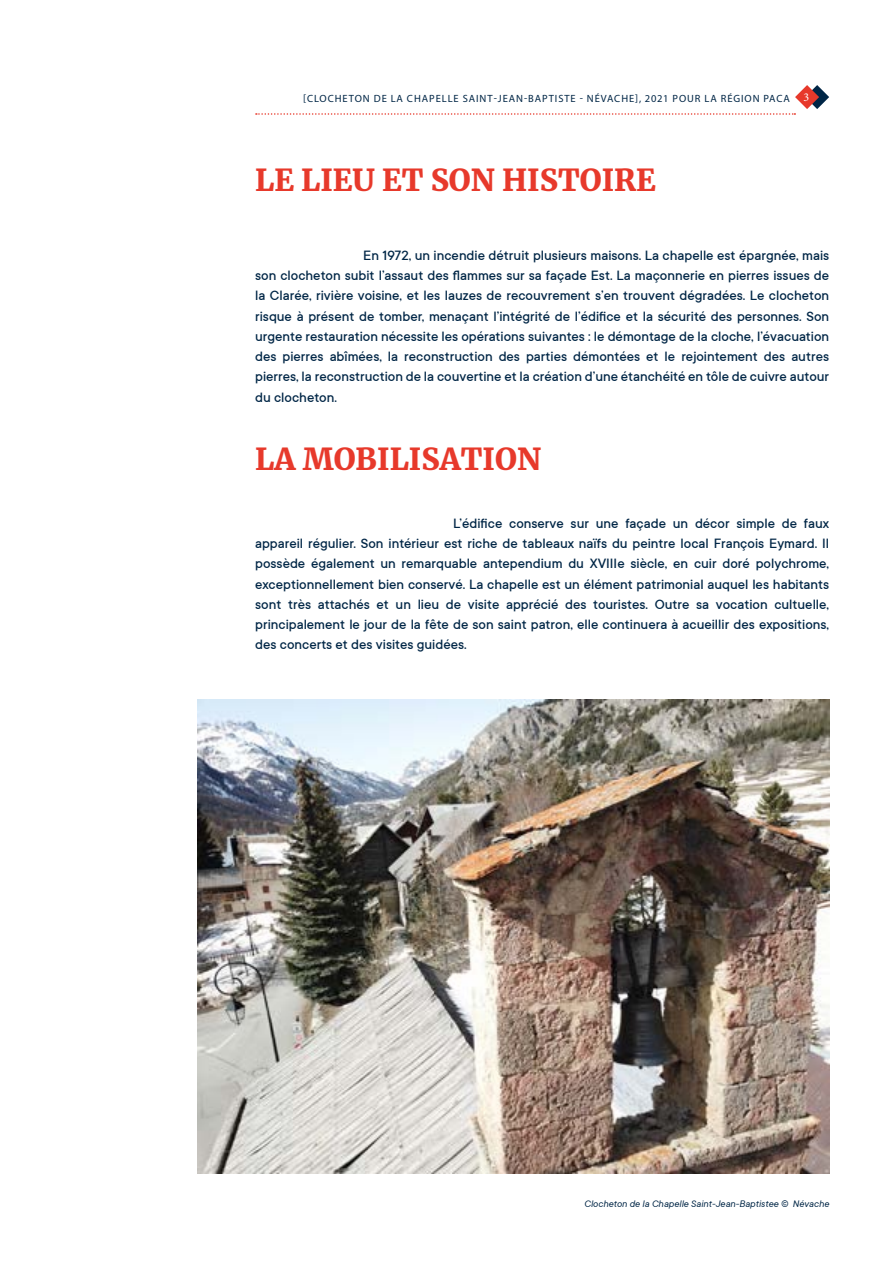
<style>
.page{position:relative;width:893px;height:1263px;background:#fff}
.page>*{position:absolute;margin:0;border:0;box-sizing:border-box;transform-origin:0 0}
.t1{font:900 30px "Merriweather";color:#e7392b}
.t2{font:500 15px/20.2px "TT Commons";color:#002646;text-align:justify}
.t3{font:10.5px "Myriad Pro";letter-spacing:.09em;color:#002646}
.t4{font:italic 10.5px "TT Commons";color:#002646}
</style>
<div class="page">
<svg style="left:256px;top:85px;width:573px;height:30px"></svg>
<img style="left:197px;top:699px;width:632px;height:475px">
<p class="t3" style="left:303px;top:92px;width:508px">[CLOCHETON DE LA CHAPELLE SAINT-JEAN-BAPTISTE - NÉVACHE], 2021 POUR LA RÉGION PACA <sup>3</sup></p>
<h1 class="t1" style="left:255px;top:159px;width:402px">LE LIEU ET SON HISTOIRE</h1>
<p class="t2" style="left:255px;top:245px;width:576px;text-indent:108px">En 1972, un incendie détruit plusieurs maisons. La chapelle est épargnée, mais son clocheton subit l’assaut des flammes sur sa façade Est. La maçonnerie en pierres issues de la Clarée, rivière voisine, et les lauzes de recouvrement s’en trouvent dégradées. Le clocheton risque à présent de tomber, menaçant l’intégrité de l’édifice et la sécurité des personnes. Son urgente restauration nécessite les opérations suivantes : le démontage de la cloche, l’évacuation des pierres abîmées, la reconstruction des parties démontées et le rejointement des autres pierres, la reconstruction de la couvertine et la création d’une étanchéité en tôle de cuivre autour du clocheton.</p>
<h1 class="t1" style="left:255px;top:439px;width:288px">LA MOBILISATION</h1>
<p class="t2" style="left:255px;top:513px;width:576px;text-indent:198px">L’édifice conserve sur une façade un décor simple de faux appareil régulier. Son intérieur est riche de tableaux naïfs du peintre local François Eymard. Il possède également un remarquable antependium du XVIIIe siècle, en cuir doré polychrome, exceptionnellement bien conservé. La chapelle est un élément patrimonial auquel les habitants sont très attachés et un lieu de visite apprécié des touristes. Outre sa vocation cultuelle, principalement le jour de la fête de son saint patron, elle continuera à acueillir des expositions, des concerts et des visites guidées.</p>
<p class="t4" style="left:584px;top:1197px;width:247px">Clocheton de la Chapelle Saint-Jean-Baptistee © Névache</p>
</div>
